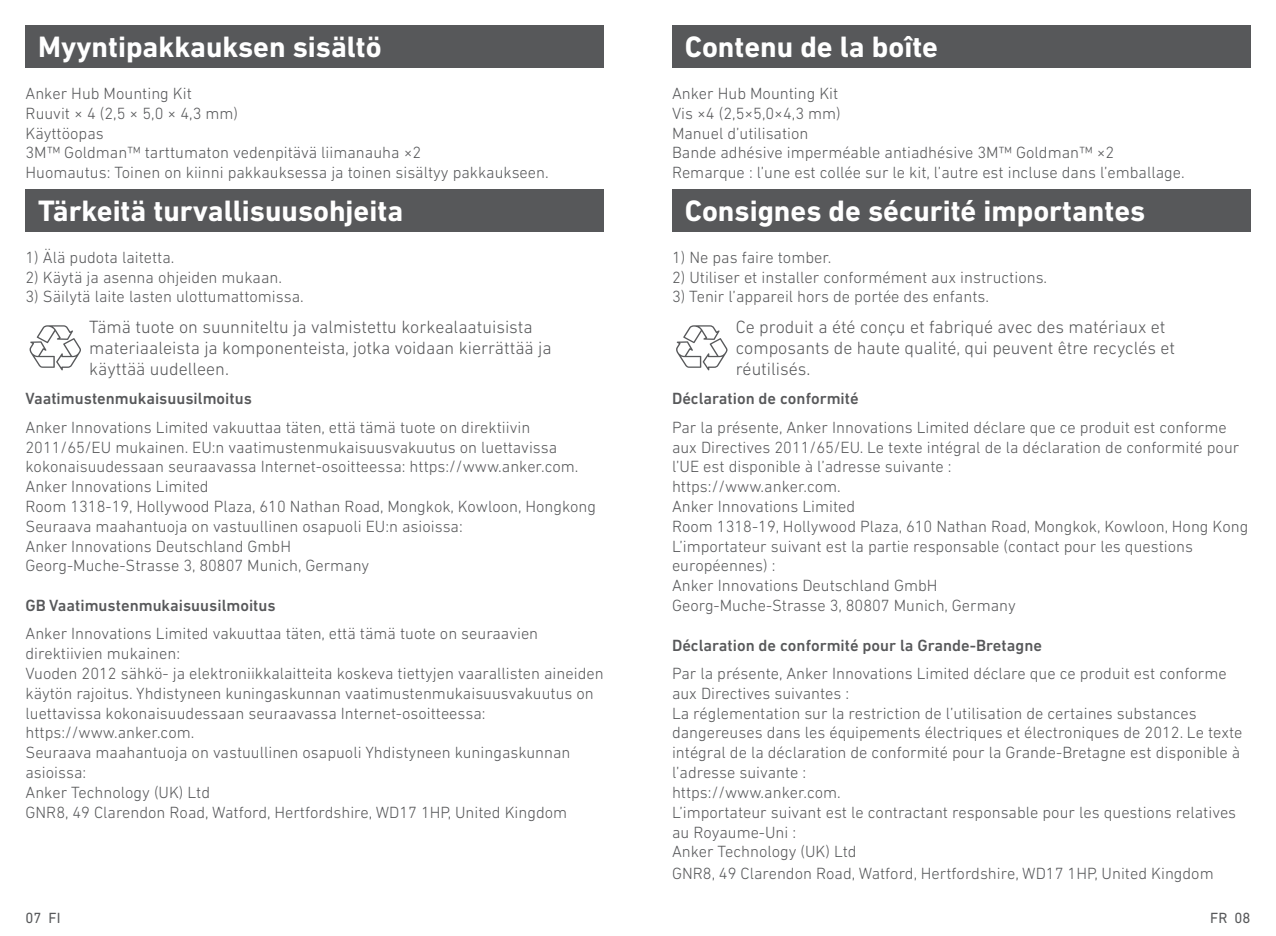
<style>
.page{position:relative;width:1276px;height:936px;background:#fff}
.page>*{position:absolute;margin:0;border:0;box-sizing:border-box;transform-origin:0 0}
.t1{font:700 30px "DIN Next LT Pro";color:#fff}
.t2{font:300 18px/21px "DIN Next LT Pro";color:#57585a}
.t3{font:300 16.5px/19.8px "DIN Next LT Pro";color:#57585a}
.t4{font:500 16.5px "DIN Next LT Pro";color:#57585a}
.t5{font:15px "DIN Next LT Pro";color:#57585a}
</style>
<div class="page">
<div style="left:26px;top:26px;width:578px;height:42px;background:#57585a"></div>
<div style="left:26px;top:189px;width:578px;height:43px;background:#57585a"></div>
<svg style="left:30px;top:325px;width:51px;height:45px"></svg>
<div style="left:672px;top:26px;width:578px;height:42px;background:#57585a"></div>
<div style="left:672px;top:189px;width:578px;height:43px;background:#57585a"></div>
<svg style="left:676px;top:325px;width:51px;height:45px"></svg>
<h1 class="t1" style="left:38px;top:29px;width:345px">Myyntipakkauksen sisältö</h1>
<p class="t3" style="left:26px;top:83px;width:525px">Anker Hub Mounting Kit<br>Ruuvit × 4 (2,5 × 5,0 × 4,3 mm)<br>Käyttöopas<br>3M™ Goldman™ tarttumaton vedenpitävä liimanauha ×2<br>Huomautus: Toinen on kiinni pakkauksessa ja toinen sisältyy pakkaukseen.</p>
<h1 class="t1" style="left:38px;top:193px;width:366px">Tärkeitä turvallisuusohjeita</h1>
<p class="t3" style="left:26px;top:247px;width:150px">1) Älä pudota laitetta.</p>
<p class="t3" style="left:26px;top:267px;width:258px">2) Käytä ja asenna ohjeiden mukaan.</p>
<p class="t3" style="left:26px;top:287px;width:280px">3) Säilytä laite lasten ulottumattomissa.</p>
<p class="t2" style="left:89px;top:316px;width:464px">Tämä tuote on suunniteltu ja valmistettu korkealaatuisista materiaaleista ja komponenteista, jotka voidaan kierrättää ja käyttää uudelleen.</p>
<p class="t4" style="left:26px;top:389px;width:228px">Vaatimustenmukaisuusilmoitus</p>
<p class="t3" style="left:26px;top:417px;width:572px">Anker Innovations Limited vakuuttaa täten, että tämä tuote on direktiivin 2011/65/EU mukainen. EU:n vaatimustenmukaisuusvakuutus on luettavissa kokonaisuudessaan seuraavassa Internet-osoitteessa: https://www.anker.com.<br>Anker Innovations Limited<br>Room 1318-19, Hollywood Plaza, 610 Nathan Road, Mongkok, Kowloon, Hongkong Seuraava maahantuoja on vastuullinen osapuoli EU:n asioissa:<br>Anker Innovations Deutschland GmbH<br>Georg-Muche-Strasse 3, 80807 Munich, Germany</p>
<p class="t4" style="left:26px;top:596px;width:252px">GB Vaatimustenmukaisuusilmoitus</p>
<p class="t3" style="left:26px;top:623px;width:579px">Anker Innovations Limited vakuuttaa täten, että tämä tuote on seuraavien direktiivien mukainen:<br>Vuoden 2012 sähkö- ja elektroniikkalaitteita koskeva tiettyjen vaarallisten aineiden käytön rajoitus. Yhdistyneen kuningaskunnan vaatimustenmukaisuusvakuutus on luettavissa kokonaisuudessaan seuraavassa Internet-osoitteessa: https://www.anker.com.<br>Seuraava maahantuoja on vastuullinen osapuoli Yhdistyneen kuningaskunnan asioissa:<br>Anker Technology (UK) Ltd<br>GNR8, 49 Clarendon Road, Watford, Hertfordshire, WD17 1HP, United Kingdom</p>
<h1 class="t1" style="left:685px;top:29px;width:255px">Contenu de la boîte</h1>
<p class="t3" style="left:672px;top:83px;width:514px">Anker Hub Mounting Kit<br>Vis ×4 (2,5×5,0×4,3 mm)<br>Manuel d’utilisation<br>Bande adhésive imperméable antiadhésive 3M™ Goldman™ ×2<br>Remarque : l’une est collée sur le kit, l’autre est incluse dans l’emballage.</p>
<h1 class="t1" style="left:685px;top:193px;width:462px">Consignes de sécurité importantes</h1>
<p class="t3" style="left:672px;top:247px;width:161px">1) Ne pas faire tomber.</p>
<p class="t3" style="left:672px;top:267px;width:377px">2) Utiliser et installer conformément aux instructions.</p>
<p class="t3" style="left:672px;top:287px;width:318px">3) Tenir l’appareil hors de portée des enfants.</p>
<p class="t2" style="left:736px;top:316px;width:441px">Ce produit a été conçu et fabriqué avec des matériaux et composants de haute qualité, qui peuvent être recyclés et réutilisés.</p>
<p class="t4" style="left:672px;top:389px;width:188px">Déclaration de conformité</p>
<p class="t3" style="left:672px;top:417px;width:578px">Par la présente, Anker Innovations Limited déclare que ce produit est conforme aux Directives 2011/65/EU. Le texte intégral de la déclaration de conformité pour l’UE est disponible à l’adresse suivante :<br>https://www.anker.com.<br>Anker Innovations Limited<br>Room 1318-19, Hollywood Plaza, 610 Nathan Road, Mongkok, Kowloon, Hong Kong L’importateur suivant est la partie responsable (contact pour les questions européennes) :<br>Anker Innovations Deutschland GmbH<br>Georg-Muche-Strasse 3, 80807 Munich, Germany</p>
<p class="t4" style="left:672px;top:635px;width:371px">Déclaration de conformité pour la Grande-Bretagne</p>
<p class="t3" style="left:672px;top:663px;width:572px">Par la présente, Anker Innovations Limited déclare que ce produit est conforme aux Directives suivantes :<br>La réglementation sur la restriction de l’utilisation de certaines substances dangereuses dans les équipements électriques et électroniques de 2012. Le texte intégral de la déclaration de conformité pour la Grande-Bretagne est disponible à l’adresse suivante :<br>https://www.anker.com.<br>L’importateur suivant est le contractant responsable pour les questions relatives au Royaume-Uni :<br>Anker Technology (UK) Ltd</p>
<p class="t3" style="left:672px;top:863px;width:543px">GNR8, 49 Clarendon Road, Watford, Hertfordshire, WD17 1HP, United Kingdom</p>
<p class="t5" style="left:26px;top:909px;width:36px">07 FI</p>
<p class="t5" style="left:1210px;top:909px;width:42px">FR 08</p>
</div>
